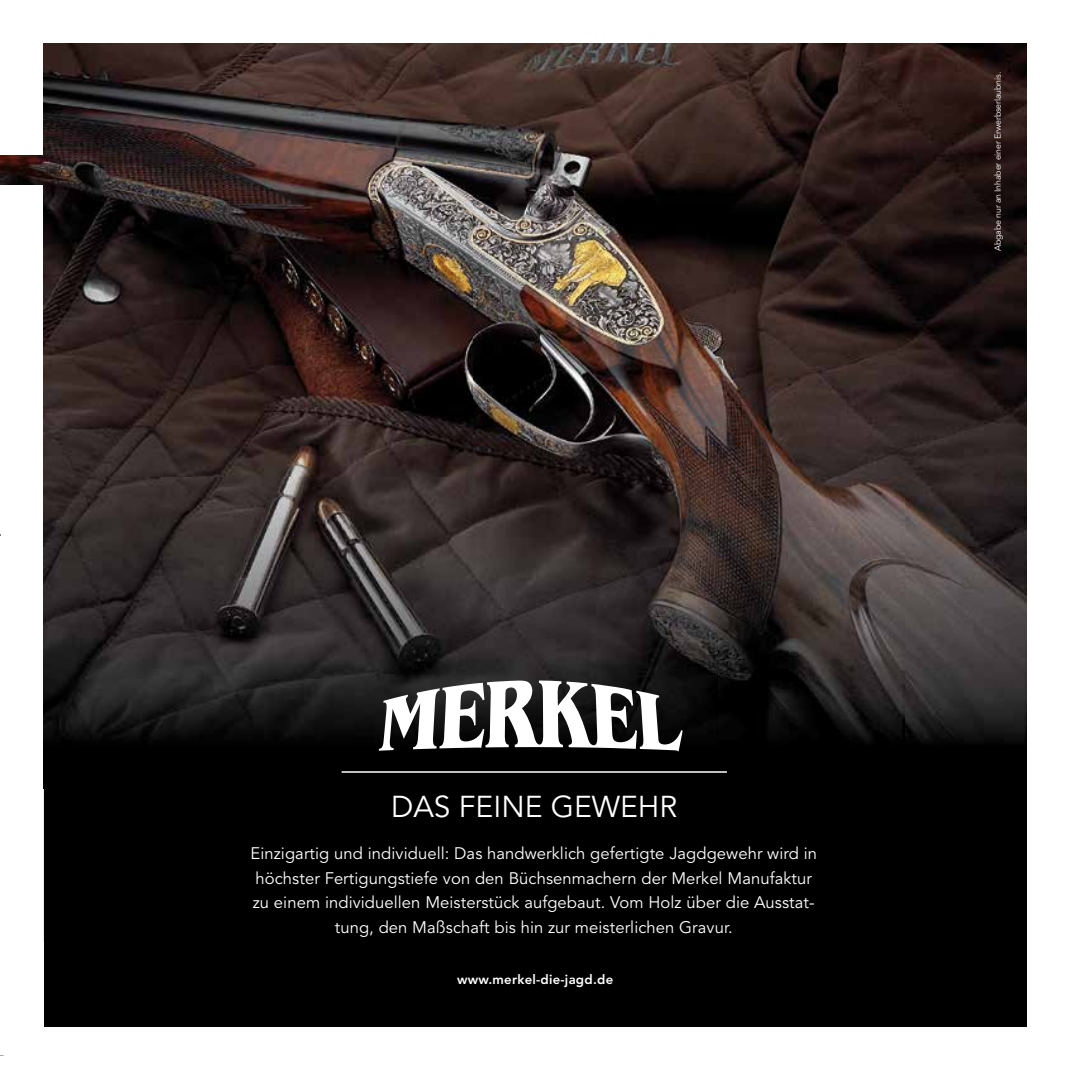
<style>
.page{position:relative;width:1072px;height:1072px;background:#fff}
.page>*{position:absolute;margin:0;border:0;box-sizing:border-box;transform-origin:0 0}
.t1{font:29.93px "Avenir";color:#fff}
.t2{font:16.62px/24.5px "Avenir";letter-spacing:.005em;color:#fff;text-align:center}
.t3{font:800 13.12px "Avenir";letter-spacing:.02em;color:#fff}
.t4{font:8.75px "Avenir";letter-spacing:-.015em;color:#fff}
</style>
<div class="page">
<div style="left:44px;top:44px;width:982px;height:982px;background:#000"></div>
<img style="left:44px;top:44px;width:982px;height:729px">
<svg style="left:379px;top:680px;width:303px;height:71px"></svg>
<hr style="left:341px;top:771px;width:386px;height:1px;background:#fff">
<img style="left:0;top:155px;width:60px;height:29px">
<p class="t4" style="left:992px;top:251px;width:180px;rotate:-90deg">Abgabe nur an Inhaber einer Erwerbserlaubnis.</p>
<h1 class="t1" style="left:391px;top:789px;width:288px">DAS FEINE GEWEHR</h1>
<p class="t2" style="left:250px;top:841px;width:568px">Einzigartig und individuell: Das handwerklich gefertigte Jagdgewehr wird in höchster Fertigungstiefe von den Büchsenmachern der Merkel Manufaktur zu einem individuellen Meisterstück aufgebaut. Vom Holz über die Ausstat&shy;tung, den Maßschaft bis hin zur meisterlichen Gravur.</p>
<p class="t3" style="left:457px;top:971px;width:157px">www.merkel-die-jagd.de</p>
</div>
